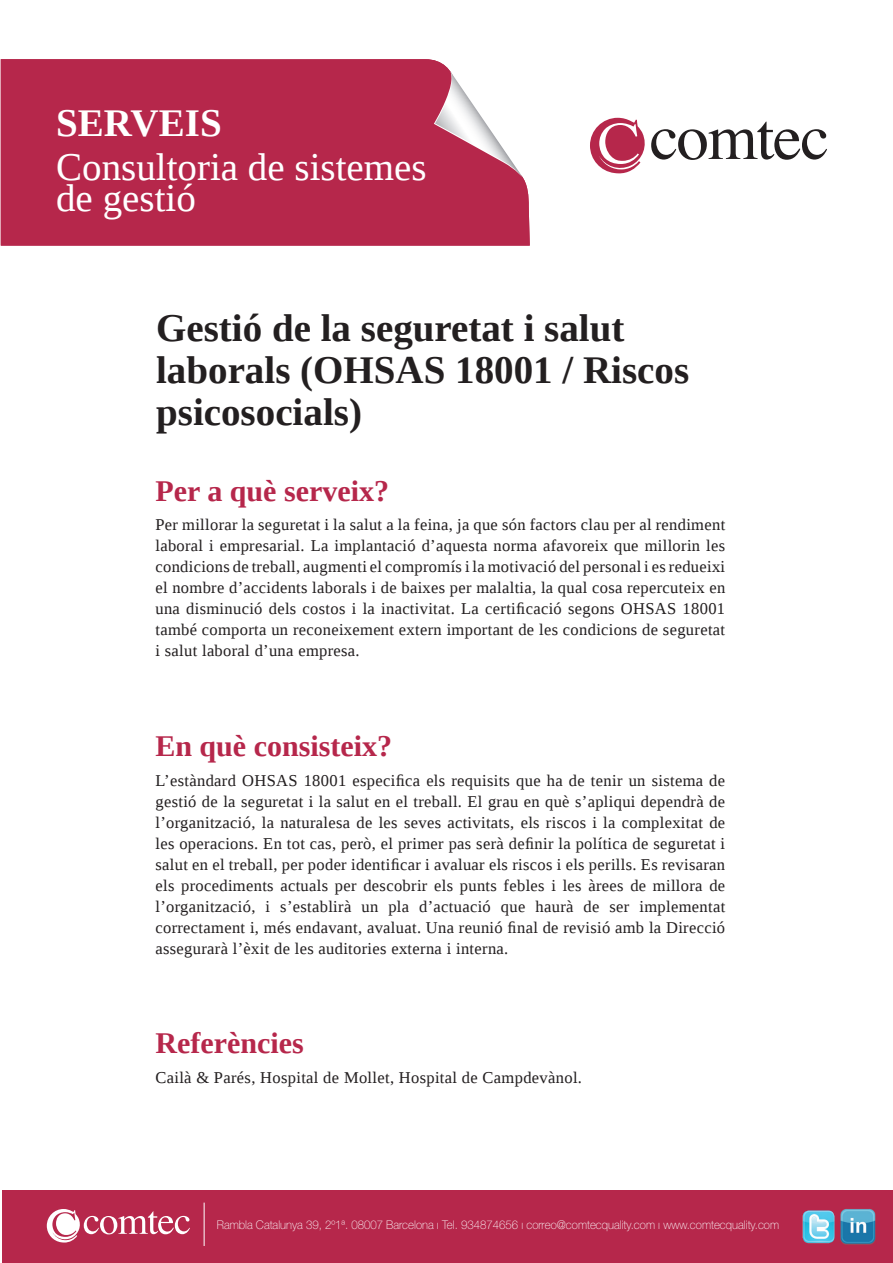
<style>
.page{position:relative;width:893px;height:1263px;background:#fff}
.page>*{position:absolute;margin:0;border:0;box-sizing:border-box;transform-origin:0 0}
.t1{font:700 39px/42px "Liberation Serif";color:#231f20}
.t2{font:39px/31.5px "Liberation Serif";color:#fff}
.t3{font:700 39px "Liberation Serif";color:#fff}
.t4{font:700 30px "Liberation Serif";color:#b6274b}
.t5{font:16.5px/21px "Liberation Serif";letter-spacing:.02em;color:#231f20;text-align:justify}
.t6{font:100 12px "Helvetica Neue LT";color:#fff;scale:.95 1}
</style>
<div class="page">
<div style="left:1px;top:59px;width:529px;height:187px;background:#b6274b"></div>
<svg style="left:434px;top:71px;width:89px;height:107px"></svg>
<svg style="left:590px;top:118px;width:237px;height:56px"></svg>
<div style="left:2px;top:1191px;width:890px;height:72px;background:#b6274b"></div>
<img style="left:840px;top:1209px;width:36px;height:36px">
<img style="left:803px;top:1210px;width:31px;height:33px">
<svg style="left:47px;top:1209px;width:157px;height:34px"></svg>
<hr style="left:204px;top:1202px;width:1px;height:44px;background:#fff">
<h1 class="t3" style="left:56px;top:101px;width:167px">SERVEIS</h1>
<h1 class="t2" style="left:56px;top:151px;width:372px">Consultoria de sistemes de gestió</h1>
<h1 class="t1" style="left:156px;top:307px;width:535px">Gestió de la seguretat i salut laborals (OHSAS 18001 / Riscos psicosocials)</h1>
<h2 class="t4" style="left:155px;top:474px;width:235px">Per a què serveix?</h2>
<p class="t5" style="left:155px;top:514px;width:571px">Per millorar la seguretat i la salut a la feina, ja que són factors clau per al rendiment laboral i empresarial. La implantació d’aquesta norma afavoreix que millorin les condicions de treball, augmenti el compromís i la motivació del personal i es redueixi el nombre d’accidents laborals i de baixes per malaltia, la qual cosa repercuteix en una disminució dels costos i la inactivitat. La certificació segons OHSAS 18001 també comporta un reconeixement extern important de les condicions de seguretat i salut laboral d’una empresa.</p>
<h2 class="t4" style="left:155px;top:729px;width:238px">En què consisteix?</h2>
<p class="t5" style="left:155px;top:770px;width:571px">L’estàndard OHSAS 18001 especifica els requisits que ha de tenir un sistema de gestió de la seguretat i la salut en el treball. El grau en què s’apliqui dependrà de l’organització, la naturalesa de les seves activitats, els riscos i la complexitat de les operacions. En tot cas, però, el primer pas serà definir la política de seguretat i salut en el treball, per poder identificar i avaluar els riscos i els perills. Es revisaran els procediments actuals per descobrir els punts febles i les àrees de millora de l’organització, i s’establirà un pla d’actuació que haurà de ser implementat correctament i, més endavant, avaluat. Una reunió final de revisió amb la Direcció assegurarà l’èxit de les auditories externa i interna.</p>
<h2 class="t4" style="left:155px;top:1027px;width:150px">Referències</h2>
<p class="t5" style="left:155px;top:1067px;width:428px">Cailà &amp; Parés, Hospital de Mollet, Hospital de Campdevànol.</p>
<p class="t6" style="left:217px;top:1218px;width:593px">Rambla Catalunya 39, 2º1ª. 08007 Barcelona ı Tel. 934874656 ı correo@comtecquality.com ı www.comtecquality.com</p>
</div>
